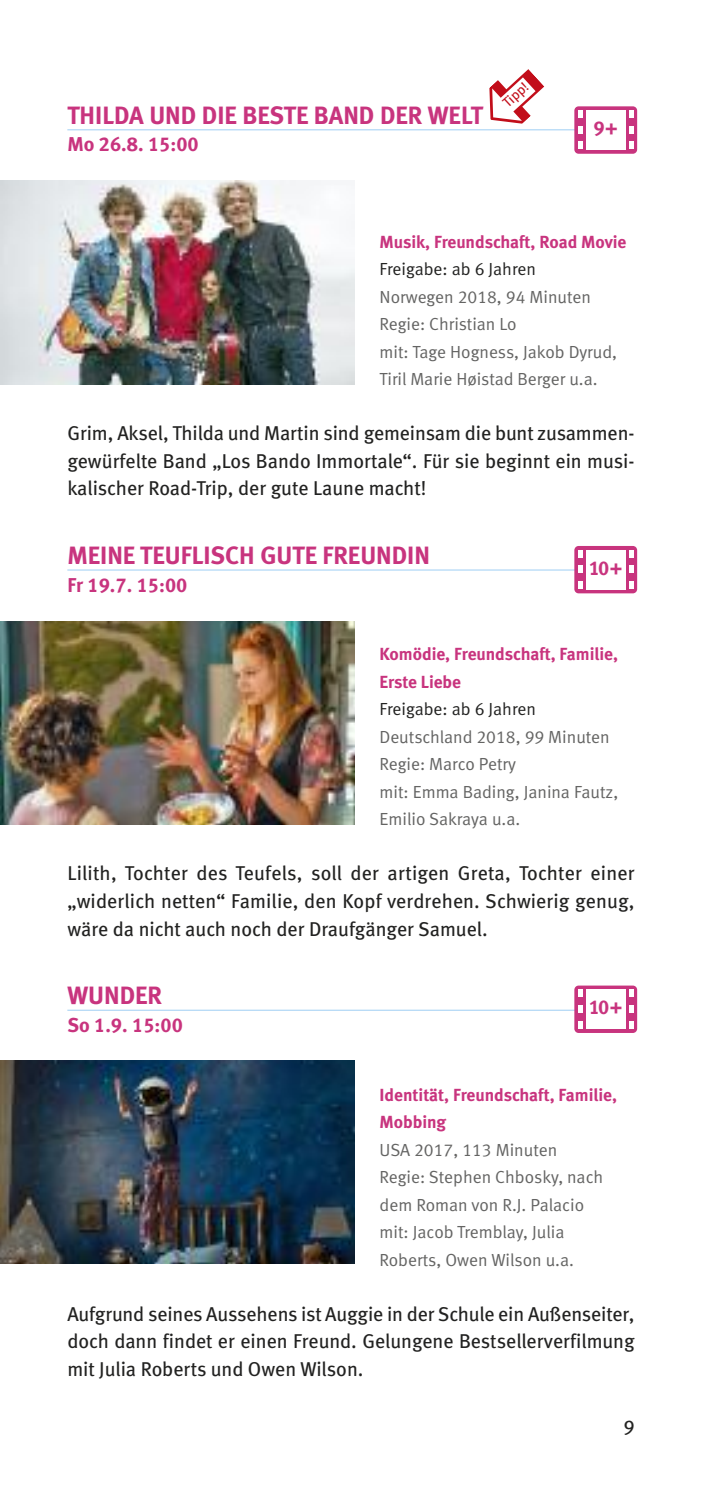
<style>
.page{position:relative;width:702px;height:1489px;background:#fff}
.page>*{position:absolute;margin:0;border:0;box-sizing:border-box;transform-origin:0 0}
.t1{font:25px "Meta Bold LF";color:#c8347e}
.t2{font:20px/27.5px "Meta Book LF";color:#222221;text-align:justify}
.t3{font:20px "Meta Bold LF";color:#c8347e}
.t4{font:17.5px/27.5px "Meta Normal LF";color:#646463}
.t5{font:17.5px/27.5px "Meta Bold LF";color:#c8347e}
.t6{font:17.5px "Meta Normal LF";color:#222221}
.t7{font:14px "Meta Book LF";color:#c20e1a}
</style>
<div class="page">
<hr style="left:67px;top:129px;width:567px;height:1px;background:#b2d8f6">
<hr style="left:67px;top:569px;width:567px;height:1px;background:#b2d8f6">
<hr style="left:67px;top:1009px;width:567px;height:1px;background:#b2d8f6">
<img style="left:0;top:622px;width:354px;height:202px">
<img style="left:0;top:181px;width:354px;height:203px">
<img style="left:0;top:1060px;width:354px;height:203px">
<div style="left:574px;top:106px;width:63px;height:48px;background:#c8347e;border-radius:4px"></div>
<div style="left:586px;top:110px;width:39px;height:39px;background:#fff"></div>
<svg style="left:578px;top:110px;width:4px;height:8px"></svg>
<svg style="left:578px;top:141px;width:4px;height:8px"></svg>
<svg style="left:578px;top:126px;width:4px;height:8px"></svg>
<svg style="left:629px;top:110px;width:4px;height:8px"></svg>
<svg style="left:629px;top:141px;width:4px;height:8px"></svg>
<svg style="left:629px;top:126px;width:4px;height:8px"></svg>
<div style="left:574px;top:546px;width:63px;height:47px;background:#c8347e;border-radius:4px"></div>
<div style="left:586px;top:550px;width:39px;height:39px;background:#fff"></div>
<svg style="left:578px;top:550px;width:4px;height:7px"></svg>
<svg style="left:578px;top:581px;width:4px;height:7px"></svg>
<svg style="left:578px;top:565px;width:4px;height:8px"></svg>
<svg style="left:629px;top:550px;width:4px;height:7px"></svg>
<svg style="left:629px;top:581px;width:4px;height:7px"></svg>
<svg style="left:629px;top:565px;width:4px;height:8px"></svg>
<div style="left:574px;top:985px;width:63px;height:47px;background:#c8347e;border-radius:4px"></div>
<div style="left:586px;top:989px;width:39px;height:39px;background:#fff"></div>
<svg style="left:578px;top:989px;width:4px;height:8px"></svg>
<svg style="left:578px;top:1021px;width:4px;height:7px"></svg>
<svg style="left:578px;top:1005px;width:4px;height:7px"></svg>
<svg style="left:629px;top:989px;width:4px;height:8px"></svg>
<svg style="left:629px;top:1021px;width:4px;height:7px"></svg>
<svg style="left:629px;top:1005px;width:4px;height:7px"></svg>
<svg style="left:489px;top:69px;width:55px;height:55px"></svg>
<p class="t1" style="left:67px;top:106px;width:417px">THILDA UND DIE BESTE BAND DER WELT</p>
<p class="t3" style="left:67px;top:137px;width:133px">Mo 26.8. 15:00</p>
<p class="t7" style="left:501px;top:101px;width:31px;rotate:-43deg">Tipp!</p>
<p class="t3" style="left:593px;top:121px;width:26px">9+</p>
<p class="t5" style="left:379px;top:229px;width:248px">Musik, Freundschaft, Road Movie</p>
<p class="t6" style="left:379px;top:262px;width:158px">Freigabe: ab 6 Jahren</p>
<p class="t4" style="left:379px;top:284px;width:239px">Norwegen 2018, 94 Minuten<br>Regie: Christian Lo<br>mit: Tage Hogness, Jakob Dyrud,<br>Tiril Marie Høistad Berger u.a.</p>
<p class="t2" style="left:67px;top:421px;width:568px">Grim, Aksel, Thilda und Martin sind gemeinsam die bunt zusammen&shy;gewürfelte Band „Los Bando Immortale“. Für sie beginnt ein musi&shy;kalischer Road-Trip, der gute Laune macht!</p>
<p class="t1" style="left:67px;top:546px;width:364px">MEINE TEUFLISCH GUTE FREUNDIN</p>
<p class="t3" style="left:67px;top:577px;width:121px">Fr 19.7. 15:00</p>
<p class="t3" style="left:589px;top:560px;width:35px">10+</p>
<p class="t5" style="left:379px;top:642px;width:240px">Komödie, Freundschaft, Familie,<br>Erste Liebe</p>
<p class="t6" style="left:379px;top:702px;width:158px">Freigabe: ab 6 Jahren</p>
<p class="t4" style="left:379px;top:724px;width:240px">Deutschland 2018, 99 Minuten<br>Regie: Marco Petry<br>mit: Emma Bading, Janina Fautz,<br>Emilio Sakraya u.a.</p>
<p class="t2" style="left:67px;top:861px;width:568px">Lilith, Tochter des Teufels, soll der artigen Greta, Tochter einer „widerlich netten“ Familie, den Kopf verdrehen. Schwierig genug, wäre da nicht auch noch der Draufgänger Samuel.</p>
<p class="t1" style="left:67px;top:986px;width:96px">WUNDER</p>
<p class="t3" style="left:67px;top:1017px;width:117px">So 1.9. 15:00</p>
<p class="t3" style="left:589px;top:999px;width:35px">10+</p>
<p class="t5" style="left:379px;top:1082px;width:239px">Identität, Freundschaft, Familie,<br>Mobbing</p>
<p class="t4" style="left:379px;top:1137px;width:225px">USA 2017, 113 Minuten<br>Regie: Stephen Chbosky, nach dem Roman von R.J. Palacio mit: Jacob Tremblay, Julia<br>Roberts, Owen Wilson u.a.</p>
<p class="t2" style="left:67px;top:1301px;width:568px">Aufgrund seines Aussehens ist Auggie in der Schule ein Außenseiter, doch dann findet er einen Freund. Gelungene Bestsellerverfilmung mit Julia Roberts und Owen Wilson.</p>
<p class="t2" style="left:623px;top:1414px;width:13px">9</p>
</div>
